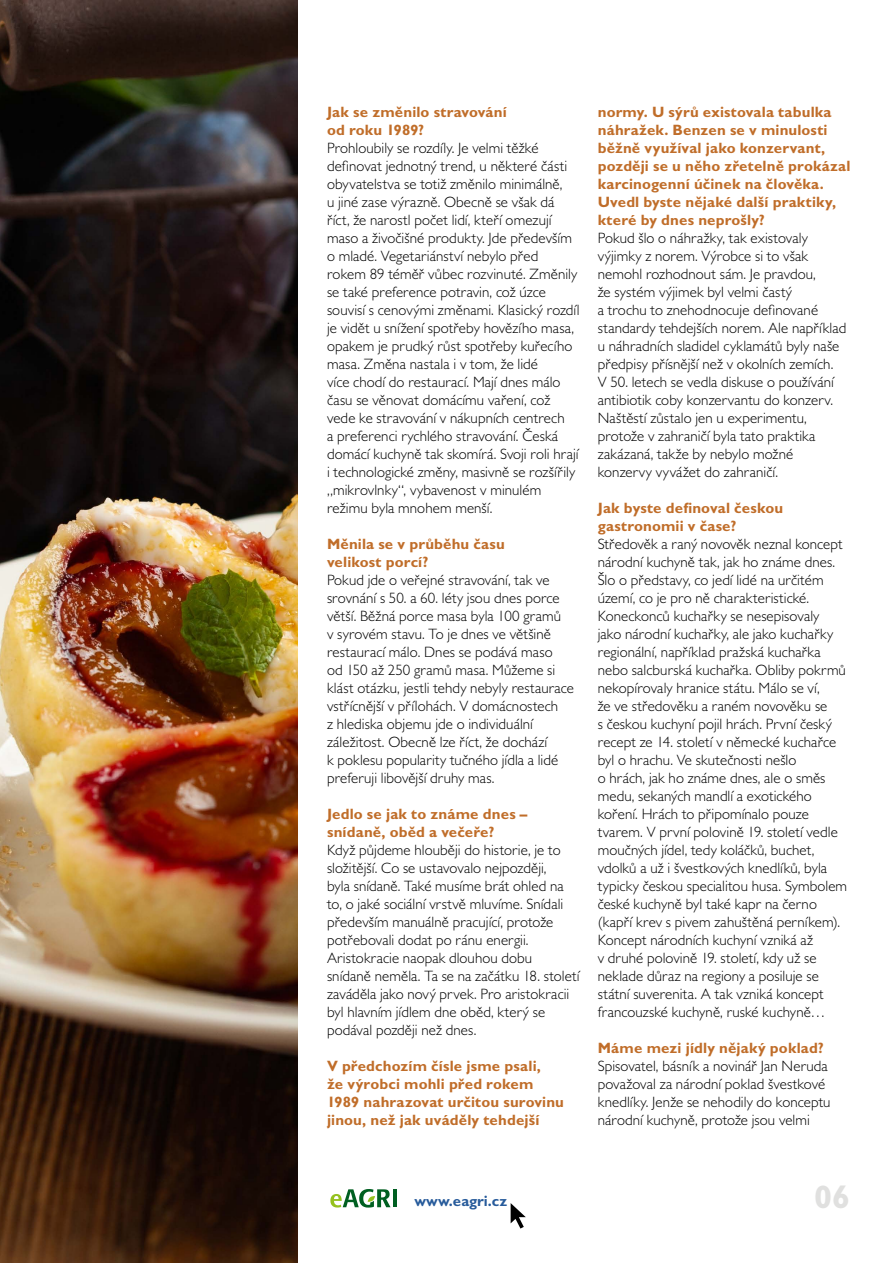
<style>
.page{position:relative;width:893px;height:1263px;background:#fff}
.page>*{position:absolute;margin:0;border:0;box-sizing:border-box;transform-origin:0 0}
.t1{font:700 32.55px "Gill Sans MT Pro";color:#e0e0df}
.t2{font:300 15px/18px "Gill Sans MT Pro";letter-spacing:.005em;color:#000}
.t3{font:700 15px/18px "Gill Sans MT Pro";letter-spacing:.01em;color:#c06d29}
.t4{font:700 15px "Gill Sans MT Pro";color:#275b9b}
</style>
<div class="page">
<svg style="left:510px;top:1203px;width:16px;height:26px"></svg>
<hr style="left:393px;top:1189px;width:4px;height:18px;background:#005f21">
<svg style="left:330px;top:1189px;width:60px;height:18px"></svg>
<img style="left:0;top:0;width:298px;height:1263px">
<p class="t3" style="left:327px;top:102px;width:181px">Jak se změnilo stravování od roku 1989?</p>
<p class="t2" style="left:327px;top:138px;width:254px">Prohloubily se rozdíly. Je velmi těžké definovat jednotný trend, u některé části obyvatelstva se totiž změnilo minimálně,<br>u jiné zase výrazně. Obecně se však dá říct, že narostl počet lidí, kteří omezují maso a živočišné produkty. Jde především o mladé. Vegetariánství nebylo před rokem 89 téměř vůbec rozvinuté. Změnily se také preference potravin, což úzce souvisí s cenovými změnami. Klasický rozdíl je vidět u snížení spotřeby hovězího masa, opakem je prudký růst spotřeby kuřecího masa. Změna nastala i v tom, že lidé<br>více chodí do restaurací. Mají dnes málo času se věnovat domácímu vaření, což vede ke stravování v nákupních centrech<br>a preferenci rychlého stravování. Česká domácí kuchyně tak skomírá. Svoji roli hrají i technologické změny, masivně se rozšířily „mikrovlnky“, vybavenost v minulém režimu byla mnohem menší.</p>
<p class="t3" style="left:327px;top:534px;width:179px">Měnila se v průběhu času velikost porcí?</p>
<p class="t2" style="left:327px;top:570px;width:249px">Pokud jde o veřejné stravování, tak ve srovnání s 50. a 60. léty jsou dnes porce větší. Běžná porce masa byla 100 gramů<br>v syrovém stavu. To je dnes ve většině restaurací málo. Dnes se podává maso<br>od 150 až 250 gramů masa. Můžeme si klást otázku, jestli tehdy nebyly restaurace vstřícnější v přílohách. V domácnostech<br>z hlediska objemu jde o individuální záležitost. Obecně lze říct, že dochází<br>k poklesu popularity tučného jídla a lidé preferuji libovější druhy mas.</p>
<p class="t3" style="left:327px;top:804px;width:202px">Jedlo se jak to známe dnes – snídaně, oběd a večeře?</p>
<p class="t2" style="left:327px;top:840px;width:254px">Když půjdeme hlouběji do historie, je to složitější. Co se ustavovalo nejpozději,<br>byla snídaně. Také musíme brát ohled na to, o jaké sociální vrstvě mluvíme. Snídali především manuálně pracující, protože potřebovali dodat po ránu energii.<br>Aristokracie naopak dlouhou dobu snídaně neměla. Ta se na začátku 18. století zaváděla jako nový prvek. Pro aristokracii byl hlavním jídlem dne oběd, který se podával později než dnes.</p>
<p class="t3" style="left:327px;top:1056px;width:238px">V předchozím čísle jsme psali,<br>že výrobci mohli před rokem<br>1989 nahrazovat určitou surovinu jinou, než jak uváděly tehdejší</p>
<p class="t3" style="left:598px;top:102px;width:254px">normy. U sýrů existovala tabulka náhražek. Benzen se v minulosti běžně využíval jako konzervant, později se u něho zřetelně prokázal karcinogenní účinek na člověka.<br>Uvedl byste nějaké další praktiky, které by dnes neprošly?</p>
<p class="t2" style="left:598px;top:228px;width:250px">Pokud šlo o náhražky, tak existovaly výjimky z norem. Výrobce si to však nemohl rozhodnout sám. Je pravdou,<br>že systém výjimek byl velmi častý<br>a trochu to znehodnocuje definované standardy tehdejších norem. Ale například u náhradních sladidel cyklamátů byly naše předpisy přísnější než v okolních zemích.<br>V 50. letech se vedla diskuse o používání antibiotik coby konzervantu do konzerv.<br>Naštěstí zůstalo jen u experimentu, protože v zahraničí byla tato praktika zakázaná, takže by nebylo možné konzervy vyvážet do zahraničí.</p>
<p class="t3" style="left:598px;top:498px;width:187px">Jak byste definoval českou gastronomii v čase?</p>
<p class="t2" style="left:598px;top:534px;width:251px">Středověk a raný novověk neznal koncept národní kuchyně tak, jak ho známe dnes.<br>Šlo o představy, co jedí lidé na určitém území, co je pro ně charakteristické.<br>Koneckonců kuchařky se nesepisovaly<br>jako národní kuchařky, ale jako kuchařky regionální, například pražská kuchařka nebo salcburská kuchařka. Obliby pokrmů nekopírovaly hranice státu. Málo se ví,<br>že ve středověku a raném novověku se<br>s českou kuchyní pojil hrách. První český recept ze 14. století v německé kuchařce byl o hrachu. Ve skutečnosti nešlo<br>o hrách, jak ho známe dnes, ale o směs medu, sekaných mandlí a exotického koření. Hrách to připomínalo pouze tvarem. V první polovině 19. století vedle moučných jídel, tedy koláčků, buchet, vdolků a už i švestkových knedlíků, byla typicky českou specialitou husa. Symbolem české kuchyně byl také kapr na černo (kapří krev s pivem zahuštěná perníkem).<br>Koncept národních kuchyní vzniká až<br>v druhé polovině 19. století, kdy už se neklade důraz na regiony a posiluje se státní suverenita. A tak vzniká koncept francouzské kuchyně, ruské kuchyně…</p>
<p class="t3" style="left:598px;top:1038px;width:227px">Máme mezi jídly nějaký poklad?</p>
<p class="t2" style="left:598px;top:1056px;width:234px">Spisovatel, básník a novinář Jan Neruda považoval za národní poklad švestkové knedlíky. Jenže se nehodily do konceptu národní kuchyně, protože jsou velmi</p>
<p class="t4" style="left:415px;top:1192px;width:94px">www.eagri.cz</p>
<h1 class="t1" style="left:814px;top:1176px;width:37px">06</h1>
</div>
